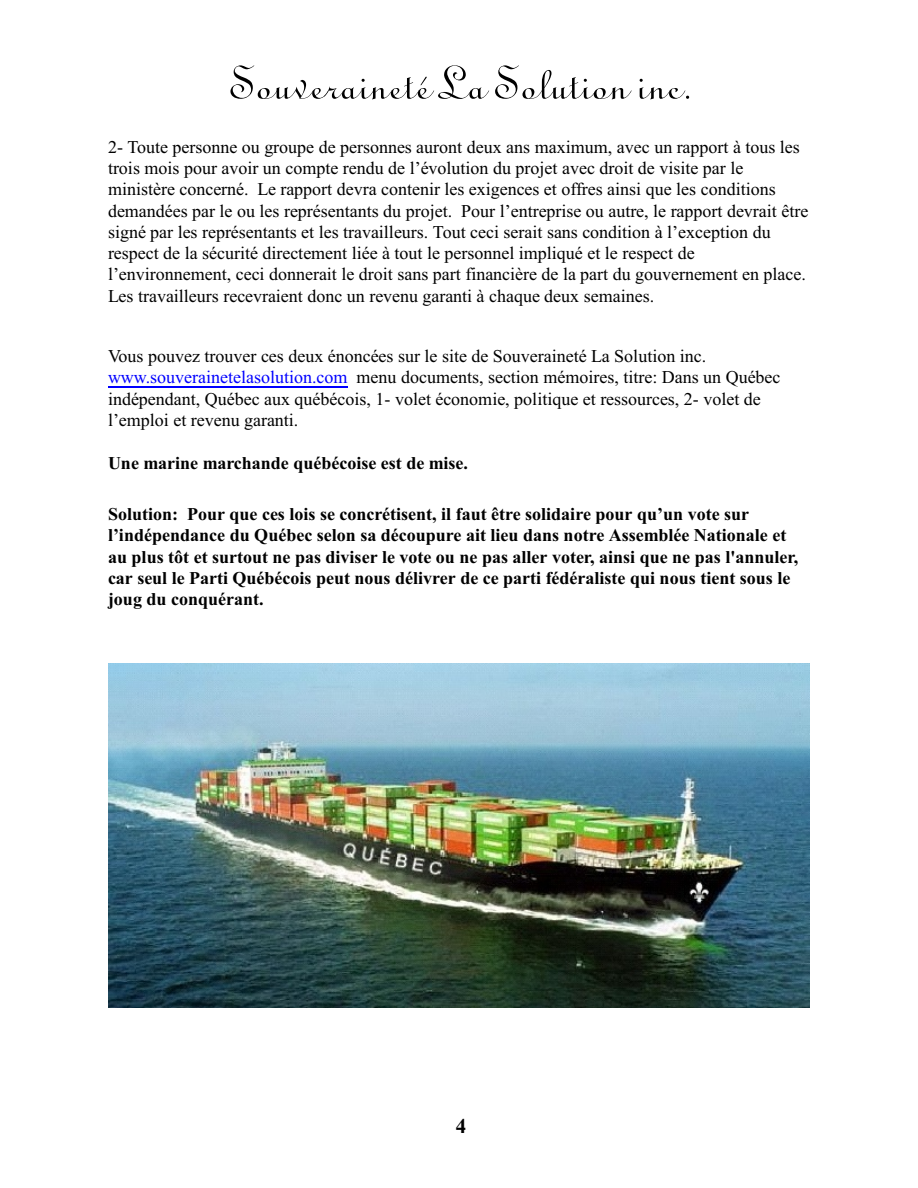
<style>
.page{position:relative;width:918px;height:1188px;background:#fff}
.page>*{position:absolute;margin:0;border:0;box-sizing:border-box;transform-origin:0 0}
.t1{font:52.5px "Typo Upright BT";letter-spacing:.005em;color:#000}
.t2{font:700 21px "Times New Roman";color:#000}
.t3{font:18px/21.3px "Times New Roman";color:#000}
.t4{font:700 18px/21.3px "Times New Roman";color:#000}
.s1{color:#00f}
</style>
<div class="page">
<hr style="left:108px;top:386px;width:240px;height:1px;background:#00f">
<img style="left:108px;top:664px;width:702px;height:344px">
<h1 class="t1" style="left:228px;top:59px;width:463px">Souveraineté La Solution inc.</h1>
<p class="t3" style="left:108px;top:138px;width:702px">2- Toute personne ou groupe de personnes auront deux ans maximum, avec un rapport à tous les trois mois pour avoir un compte rendu de l’évolution du projet avec droit de visite par le ministère concerné. Le rapport devra contenir les exigences et offres ainsi que les conditions demandées par le ou les représentants du projet. Pour l’entreprise ou autre, le rapport devrait être signé par les représentants et les travailleurs. Tout ceci serait sans condition à l’exception du respect de la sécurité directement liée à tout le personnel impliqué et le respect de l’environnement, ceci donnerait le droit sans part financière de la part du gouvernement en place.<br>Les travailleurs recevraient donc un revenu garanti à chaque deux semaines.</p>
<p class="t3" style="left:108px;top:347px;width:674px">Vous pouvez trouver ces deux énoncées sur le site de Souveraineté La Solution inc. <span class="s1">www.souverainetelasolution.com</span> menu documents, section mémoires, titre: Dans un Québec indépendant, Québec aux québécois, 1- volet économie, politique et ressources, 2- volet de l’emploi et revenu garanti.</p>
<p class="t4" style="left:108px;top:454px;width:362px">Une marine marchande québécoise est de mise.</p>
<p class="t4" style="left:108px;top:505px;width:692px">Solution: Pour que ces lois se concrétisent, il faut être solidaire pour qu’un vote sur l’indépendance du Québec selon sa découpure ait lieu dans notre Assemblée Nationale et au plus tôt et surtout ne pas diviser le vote ou ne pas aller voter, ainsi que ne pas l'annuler, car seul le Parti Québécois peut nous délivrer de ce parti fédéraliste qui nous tient sous le joug du conquérant.</p>
<p class="t2" style="left:456px;top:1119px;width:12px">4</p>
</div>
